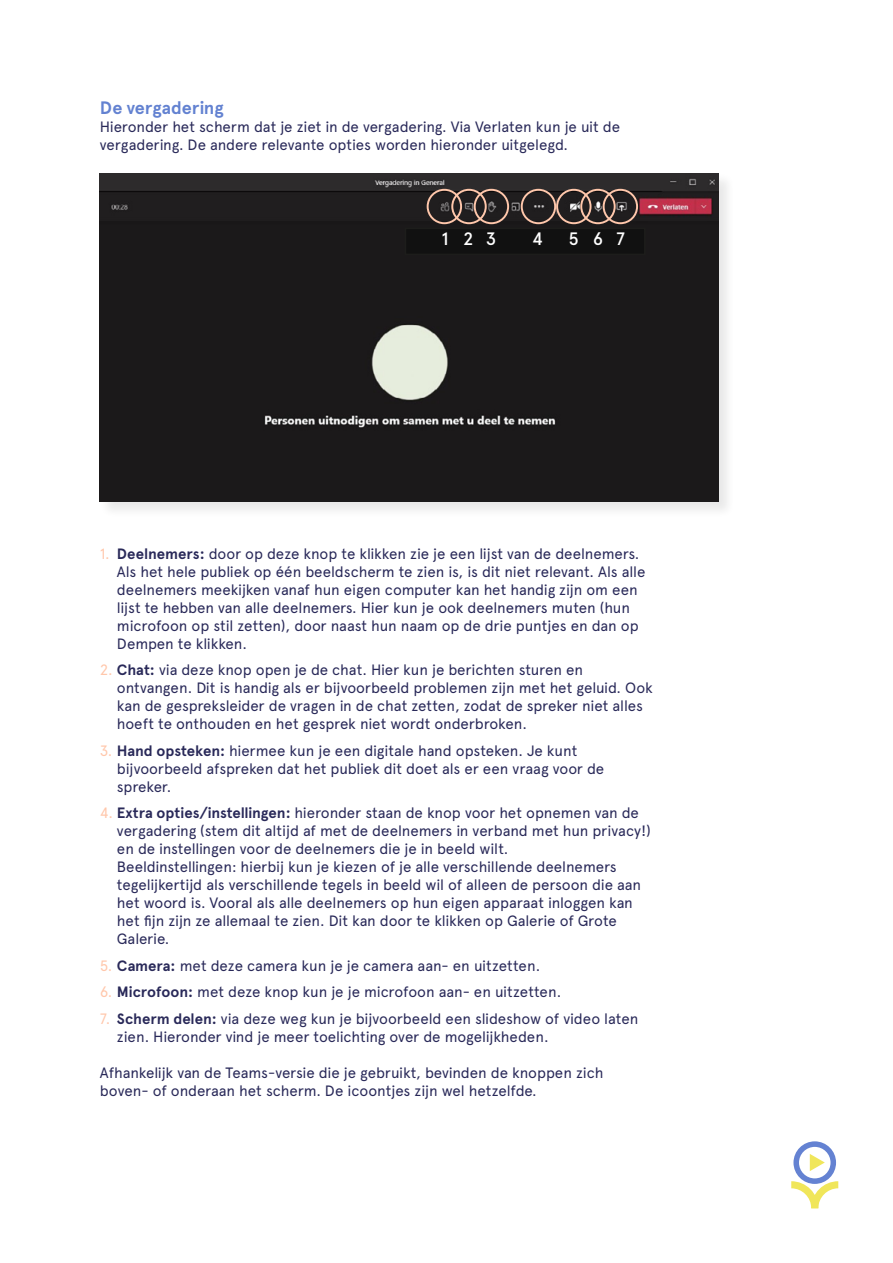
<style>
.page{position:relative;width:893px;height:1263px;background:#fff}
.page>*{position:absolute;margin:0;border:0;box-sizing:border-box;transform-origin:0 0}
.t1{font:700 18px "Apercu";letter-spacing:-.005em;color:#6382d1}
.t2{font:500 18px "Apercu";letter-spacing:.745em;color:#fff}
.t3{font:15px/18px "Apercu";letter-spacing:-.01em;color:#292959}
.s1{color:#ffc7ab}
.s2{font-weight:700}
</style>
<div class="page">
<div style="left:99px;top:172px;width:636px;height:345px;background:#1d1d1b;opacity:.1"></div>
<img style="left:100px;top:173px;width:619px;height:328px">
<svg style="left:791px;top:1141px;width:47px;height:67px"></svg>
<div style="left:427px;top:189px;width:35px;height:35px;border:2px solid #ffc7ab;border-radius:50%"></div>
<div style="left:451px;top:189px;width:36px;height:35px;border:2px solid #ffc7ab;border-radius:50%"></div>
<div style="left:474px;top:189px;width:35px;height:35px;border:2px solid #ffc7ab;border-radius:50%"></div>
<div style="left:521px;top:189px;width:35px;height:35px;border:2px solid #ffc7ab;border-radius:50%"></div>
<div style="left:556px;top:189px;width:35px;height:35px;border:2px solid #ffc7ab;border-radius:50%"></div>
<div style="left:580px;top:189px;width:36px;height:35px;border:2px solid #ffc7ab;border-radius:50%"></div>
<div style="left:603px;top:189px;width:35px;height:35px;border:2px solid #ffc7ab;border-radius:50%"></div>
<div style="left:405px;top:228px;width:240px;height:26px;background:#111"></div>
<div style="left:405px;top:228px;width:240px;height:27px;border:2px solid #1d1d1b"></div>
<p class="t1" style="left:100px;top:97px;width:125px">De vergadering</p>
<p class="t3" style="left:100px;top:117px;width:522px">Hieronder het scherm dat je ziet in de vergadering. Via Verlaten kun je uit de vergadering. De andere relevante opties worden hieronder uitgelegd.</p>
<p class="t2" style="left:441px;top:228px;width:56px">123</p>
<p class="t2" style="left:532px;top:228px;width:12px">4</p>
<p class="t2" style="left:569px;top:228px;width:58px">567</p>
<p class="t3" style="left:117px;top:544px;width:530px;text-indent:-17px"><span class="s1">1.</span> <span class="s2">Deelnemers:</span> door op deze knop te klikken zie je een lijst van de deelnemers.<br>Als het hele publiek op één beeldscherm te zien is, is dit niet relevant. Als alle deelnemers meekijken vanaf hun eigen computer kan het handig zijn om een lijst te hebben van alle deelnemers. Hier kun je ook deelnemers muten (hun microfoon op stil zetten), door naast hun naam op de drie puntjes en dan op Dempen te klikken.</p>
<p class="t3" style="left:117px;top:661px;width:537px;text-indent:-17px"><span class="s1">2.</span> <span class="s2">Chat:</span> via deze knop open je de chat. Hier kun je berichten sturen en ontvangen. Dit is handig als er bijvoorbeeld problemen zijn met het geluid. Ook kan de gespreksleider de vragen in de chat zetten, zodat de spreker niet alles hoeft te onthouden en het gesprek niet wordt onderbroken.</p>
<p class="t3" style="left:117px;top:741px;width:489px;text-indent:-17px"><span class="s1">3.</span> <span class="s2">Hand opsteken:</span> hiermee kun je een digitale hand opsteken. Je kunt bijvoorbeeld afspreken dat het publiek dit doet als er een vraag voor de spreker.</p>
<p class="t3" style="left:117px;top:804px;width:535px;text-indent:-17px"><span class="s1">4.</span> <span class="s2">Extra opties/instellingen:</span> hieronder staan de knop voor het opnemen van de vergadering (stem dit altijd af met de deelnemers in verband met hun privacy!) en de instellingen voor de deelnemers die je in beeld wilt.<br>Beeldinstellingen: hierbij kun je kiezen of je alle verschillende deelnemers tegelijkertijd als verschillende tegels in beeld wil of alleen de persoon die aan het woord is. Vooral als alle deelnemers op hun eigen apparaat inloggen kan het fijn zijn ze allemaal te zien. Dit kan door te klikken op Galerie of Grote Galerie.</p>
<p class="t3" style="left:100px;top:956px;width:442px"><span class="s1">5.</span> <span class="s2">Camera:</span> met deze camera kun je je camera aan- en uitzetten.</p>
<p class="t3" style="left:100px;top:983px;width:463px"><span class="s1">6.</span> <span class="s2">Microfoon:</span> met deze knop kun je je microfoon aan- en uitzetten.</p>
<p class="t3" style="left:117px;top:1009px;width:523px;text-indent:-17px"><span class="s1">7.</span> <span class="s2">Scherm delen:</span> via deze weg kun je bijvoorbeeld een slideshow of video laten zien. Hieronder vind je meer toelichting over de mogelijkheden.</p>
<p class="t3" style="left:100px;top:1063px;width:505px">Afhankelijk van de Teams-versie die je gebruikt, bevinden de knoppen zich boven- of onderaan het scherm. De icoontjes zijn wel hetzelfde.</p>
</div>
